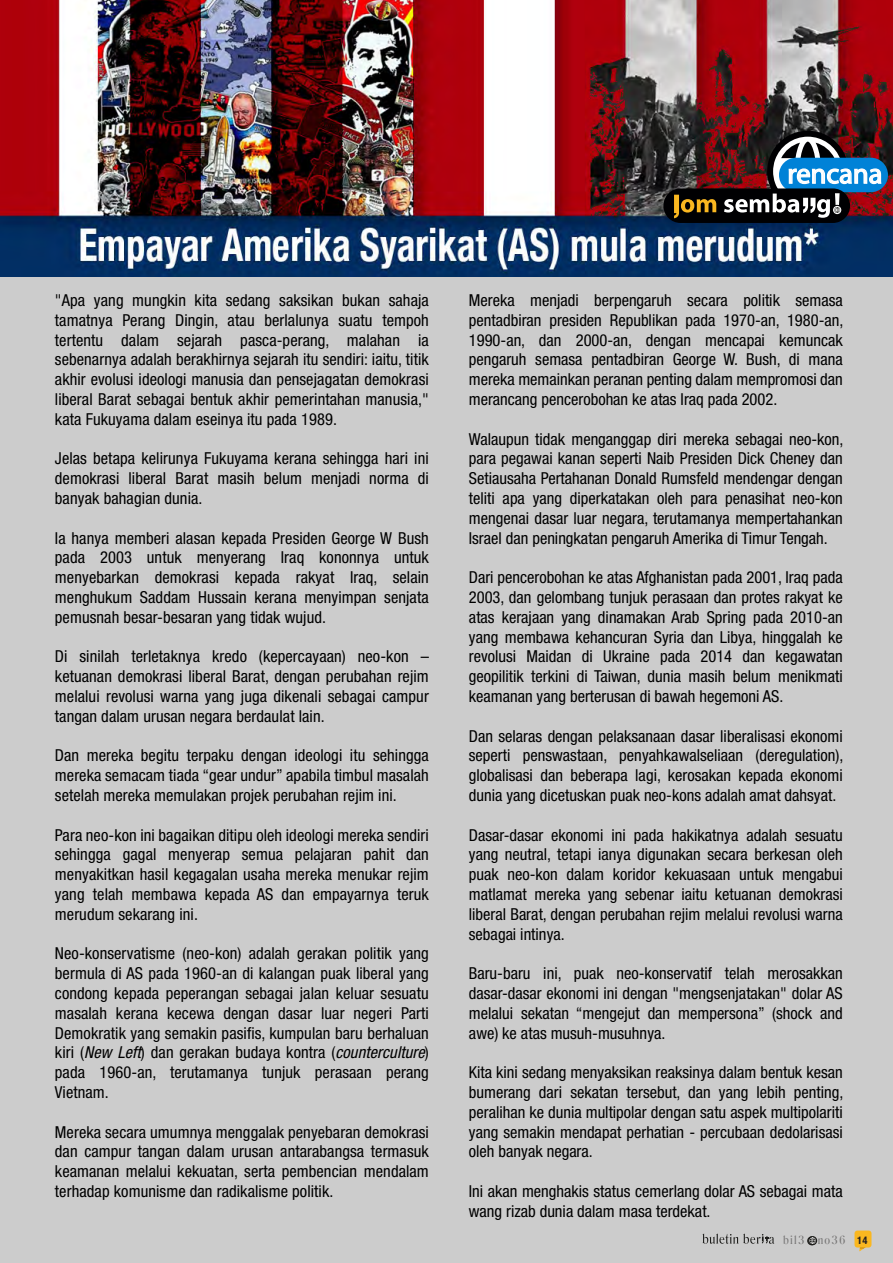
<style>
.page{position:relative;width:893px;height:1263px;background:#fff}
.page>*{position:absolute;margin:0;border:0;box-sizing:border-box;transform-origin:0 0}
.t1{font:28.5px "Myriad Pro";color:#fff}
.t2{font:condensed 16.5px/19.8px "Helvetica Neue LT Std";letter-spacing:.005em;color:#000;text-align:justify}
.t3{font:12px "Salernomi J";letter-spacing:.1em;color:#757474}
.t4{font:700 condensed 10.5px "Helvetica Neue LT Std";color:#231f20}
.s1{font-style:italic}
</style>
<div class="page">
<img style="left:0;top:0;width:893px;height:277px">
<div style="left:0;top:277px;width:893px;height:986px;background:#ccc"></div>
<svg style="left:859px;top:1247px;width:7px;height:5px"></svg>
<div style="left:854px;top:1230px;width:17px;height:17px;background:#fab720;border-radius:3px"></div>
<svg style="left:808px;top:1237px;width:8px;height:8px"></svg>
<svg style="left:702px;top:1233px;width:72px;height:11px"></svg>
<div style="left:767px;top:131px;width:81px;height:81px;background:#000002;border-radius:50%"></div>
<div style="left:779px;top:158px;width:109px;height:34px;background:#0082d7;border-radius:17px"></div>
<div style="left:663px;top:188px;width:187px;height:35px;background:#000002;border-radius:17px"></div>
<svg style="left:674px;top:195px;width:42px;height:23px"></svg>
<svg style="left:724px;top:137px;width:158px;height:81px"></svg>
<h1 class="t1" style="left:787px;top:158px;width:97px">rencana</h1>
<p class="t2" style="left:55px;top:290px;width:375px">"Apa yang mungkin kita sedang saksikan bukan sahaja tamatnya Perang Dingin, atau berlalunya suatu tempoh tertentu dalam sejarah pasca-perang, malahan ia sebenarnya adalah berakhirnya sejarah itu sendiri: iaitu, titik akhir evolusi ideologi manusia dan pensejagatan demokrasi liberal Barat sebagai bentuk akhir pemerintahan manusia," kata Fukuyama dalam eseinya itu pada 1989.</p>
<p class="t2" style="left:55px;top:448px;width:375px">Jelas betapa kelirunya Fukuyama kerana sehingga hari ini demokrasi liberal Barat masih belum menjadi norma di banyak bahagian dunia.</p>
<p class="t2" style="left:55px;top:528px;width:375px">Ia hanya memberi alasan kepada Presiden George W Bush pada 2003 untuk menyerang Iraq kononnya untuk menyebarkan demokrasi kepada rakyat Iraq, selain menghukum Saddam Hussain kerana menyimpan senjata pemusnah besar-besaran yang tidak wujud.</p>
<p class="t2" style="left:55px;top:646px;width:375px">Di sinilah terletaknya kredo (kepercayaan) neo-kon – ketuanan demokrasi liberal Barat, dengan perubahan rejim melalui revolusi warna yang juga dikenali sebagai campur tangan dalam urusan negara berdaulat lain.</p>
<p class="t2" style="left:55px;top:745px;width:375px">Dan mereka begitu terpaku dengan ideologi itu sehingga mereka semacam tiada “gear undur” apabila timbul masalah setelah mereka memulakan projek perubahan rejim ini.</p>
<p class="t2" style="left:55px;top:825px;width:375px">Para neo-kon ini bagaikan ditipu oleh ideologi mereka sendiri sehingga gagal menyerap semua pelajaran pahit dan menyakitkan hasil kegagalan usaha mereka menukar rejim yang telah membawa kepada AS dan empayarnya teruk merudum sekarang ini.</p>
<p class="t2" style="left:55px;top:943px;width:375px">Neo-konservatisme (neo-kon) adalah gerakan politik yang bermula di AS pada 1960-an di kalangan puak liberal yang condong kepada peperangan sebagai jalan keluar sesuatu masalah kerana kecewa dengan dasar luar negeri Parti Demokratik yang semakin pasifis, kumpulan baru berhaluan kiri (<span class="s1">New Left</span>) dan gerakan budaya kontra (<span class="s1">counterculture</span>) pada 1960-an, terutamanya tunjuk perasaan perang Vietnam.</p>
<p class="t2" style="left:55px;top:1122px;width:375px">Mereka secara umumnya menggalak penyebaran demokrasi dan campur tangan dalam urusan antarabangsa termasuk keamanan melalui kekuatan, serta pembencian mendalam terhadap komunisme dan radikalisme politik.</p>
<p class="t2" style="left:469px;top:290px;width:376px">Mereka menjadi berpengaruh secara politik semasa pentadbiran presiden Republikan pada 1970-an, 1980-an, 1990-an, dan 2000-an, dengan mencapai kemuncak pengaruh semasa pentadbiran George W. Bush, di mana mereka memainkan peranan penting dalam mempromosi dan merancang pencerobohan ke atas Iraq pada 2002.</p>
<p class="t2" style="left:469px;top:429px;width:376px">Walaupun tidak menganggap diri mereka sebagai neo-kon, para pegawai kanan seperti Naib Presiden Dick Cheney dan Setiausaha Pertahanan Donald Rumsfeld mendengar dengan teliti apa yang diperkatakan oleh para penasihat neo-kon mengenai dasar luar negara, terutamanya mempertahankan Israel dan peningkatan pengaruh Amerika di Timur Tengah.</p>
<p class="t2" style="left:469px;top:567px;width:375px">Dari pencerobohan ke atas Afghanistan pada 2001, Iraq pada 2003, dan gelombang tunjuk perasaan dan protes rakyat ke atas kerajaan yang dinamakan Arab Spring pada 2010-an yang membawa kehancuran Syria dan Libya, hinggalah ke revolusi Maidan di Ukraine pada 2014 dan kegawatan geopilitik terkini di Taiwan, dunia masih belum menikmati keamanan yang berterusan di bawah hegemoni AS.</p>
<p class="t2" style="left:469px;top:726px;width:376px">Dan selaras dengan pelaksanaan dasar liberalisasi ekonomi seperti penswastaan, penyahkawalseliaan (deregulation), globalisasi dan beberapa lagi, kerosakan kepada ekonomi dunia yang dicetuskan puak neo-kons adalah amat dahsyat.</p>
<p class="t2" style="left:469px;top:825px;width:375px">Dasar-dasar ekonomi ini pada hakikatnya adalah sesuatu yang neutral, tetapi ianya digunakan secara berkesan oleh puak neo-kon dalam koridor kekuasaan untuk mengabui matlamat mereka yang sebenar iaitu ketuanan demokrasi liberal Barat, dengan perubahan rejim melalui revolusi warna sebagai intinya.</p>
<p class="t2" style="left:469px;top:963px;width:375px">Baru-baru ini, puak neo-konservatif telah merosakkan dasar-dasar ekonomi ini dengan "mengsenjatakan" dolar AS melalui sekatan “mengejut dan mempersona” (shock and awe) ke atas musuh-musuhnya.</p>
<p class="t2" style="left:469px;top:1062px;width:376px">Kita kini sedang menyaksikan reaksinya dalam bentuk kesan bumerang dari sekatan tersebut, dan yang lebih penting, peralihan ke dunia multipolar dengan satu aspek multipolariti yang semakin mendapat perhatian - percubaan dedolarisasi oleh banyak negara.</p>
<p class="t2" style="left:469px;top:1181px;width:375px">Ini akan menghakis status cemerlang dolar AS sebagai mata wang rizab dunia dalam masa terdekat.</p>
<p class="t3" style="left:783px;top:1232px;width:64px">bil3 no36</p>
<p class="t4" style="left:857px;top:1233px;width:12px">14</p>
</div>
